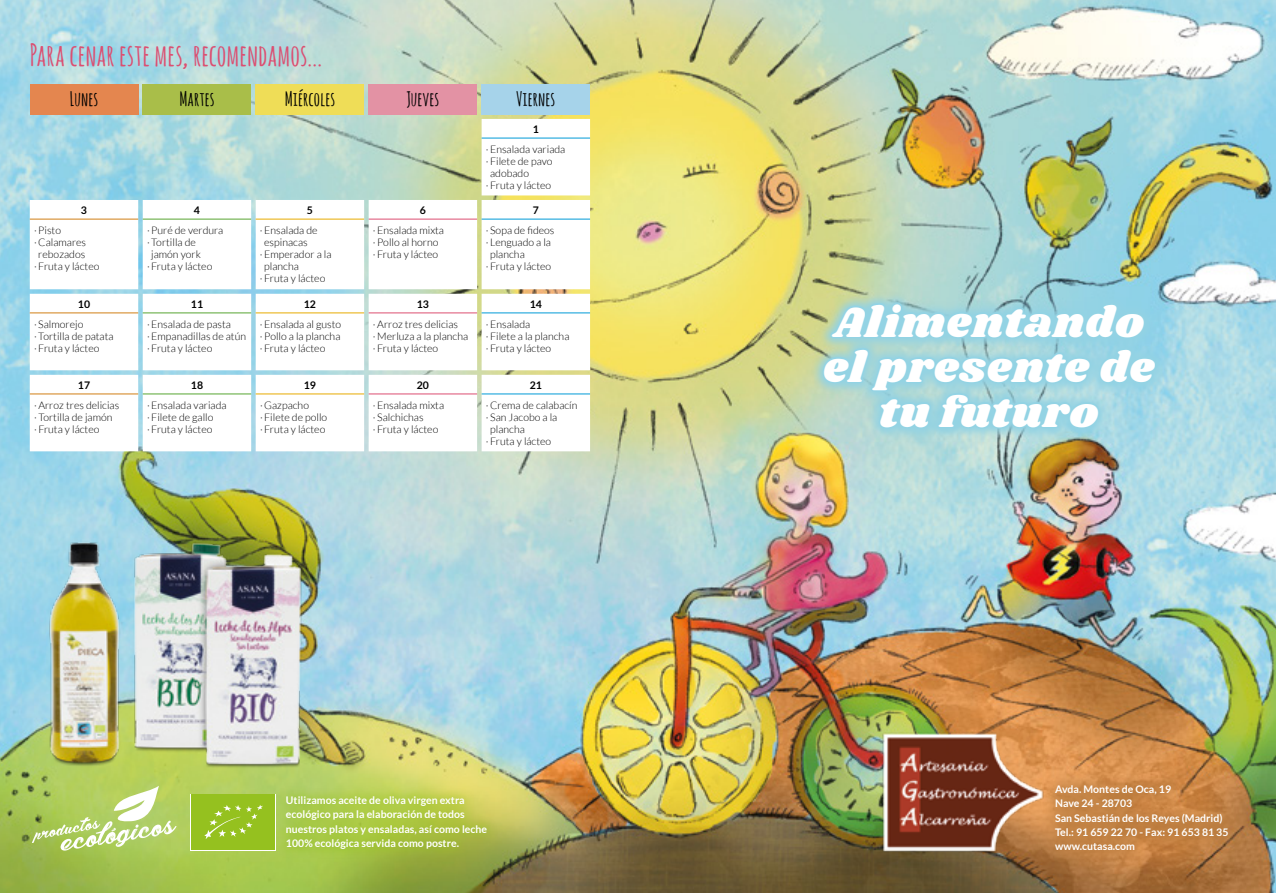
<style>
.page{position:relative;width:1276px;height:893px;background:#fff}
.page>*{position:absolute;margin:0;border:0;box-sizing:border-box;transform-origin:0 0}
.t1{font:43.5px/45px "Shrikhand";letter-spacing:.03em;color:#fff;text-align:center}
.t2{font:700 30px "Amatic SC";color:#dc4e71}
.t3{font:700 19.5px "Amatic SC";letter-spacing:.005em;color:#000}
.t4{font:300 10.5px/12px "Lato";letter-spacing:.005em;color:#000}
.t5{font:700 10.5px/14.2px "Lato";letter-spacing:.005em;color:#fff}
.t6{font:700 10.5px "Lato";letter-spacing:.005em;color:#000}
</style>
<div class="page">
<img style="left:0;top:0;width:1276px;height:893px">
<svg style="left:1039px;top:770px;width:203px;height:95px;background:#c48245"></svg>
<div style="left:275px;top:785px;width:223px;height:75px;background:#95c11f;opacity:.7"></div>
<svg style="left:811px;top:291px;width:357px;height:149px;background:#acd2c5"></svg>
<svg style="left:821px;top:299px;width:337px;height:143px;background:#9dd3dd"></svg>
<svg style="left:190px;top:797px;width:85px;height:53px"></svg>
<div style="left:191px;top:794px;width:83px;height:56px;background:#95c11f"></div>
<svg style="left:204px;top:805px;width:59px;height:34px"></svg>
<img style="left:21px;top:528px;width:309px;height:269px">
<svg style="left:32px;top:786px;width:144px;height:65px;background:#bcd47b"></svg>
<img style="left:882px;top:731px;width:162px;height:123px">
<div style="left:30px;top:84px;width:108px;height:30px;background:#e4864f"></div>
<div style="left:143px;top:84px;width:108px;height:30px;background:#a9be49"></div>
<div style="left:256px;top:84px;width:108px;height:30px;background:#efdd57"></div>
<div style="left:369px;top:84px;width:108px;height:30px;background:#e392a4"></div>
<div style="left:481px;top:84px;width:109px;height:30px;background:#a6d3ea"></div>
<svg style="left:30px;top:119px;width:560px;height:332px"></svg>
<hr style="left:143px;top:313px;width:108px;height:1px;background:#57a532">
<hr style="left:256px;top:219px;width:108px;height:1px;background:#e7ab00">
<hr style="left:256px;top:394px;width:108px;height:1px;background:#e7ab00">
<hr style="left:481px;top:138px;width:109px;height:1px;background:#009ad7">
<hr style="left:481px;top:219px;width:109px;height:1px;background:#009ad7">
<hr style="left:481px;top:313px;width:109px;height:1px;background:#009ad7">
<hr style="left:481px;top:394px;width:109px;height:1px;background:#009ad7">
<hr style="left:143px;top:394px;width:108px;height:1px;background:#57a532">
<hr style="left:30px;top:219px;width:108px;height:1px;background:#d17f15">
<hr style="left:30px;top:313px;width:108px;height:1px;background:#d17f15">
<hr style="left:30px;top:394px;width:108px;height:1px;background:#d17f15">
<hr style="left:143px;top:219px;width:108px;height:1px;background:#57a532">
<hr style="left:256px;top:313px;width:108px;height:1px;background:#e7ab00">
<hr style="left:369px;top:219px;width:108px;height:1px;background:#dc4e71">
<hr style="left:369px;top:313px;width:108px;height:1px;background:#dc4e71">
<hr style="left:369px;top:394px;width:108px;height:1px;background:#dc4e71">
<h2 class="t2" style="left:30px;top:33px;width:294px">Para cenar este mes, recomendamos...</h2>
<h3 class="t3" style="left:70px;top:85px;width:30px">Lunes</h3>
<h3 class="t3" style="left:179px;top:85px;width:37px">Martes</h3>
<h3 class="t3" style="left:285px;top:85px;width:52px">Miércoles</h3>
<h3 class="t3" style="left:406px;top:85px;width:35px">Jueves</h3>
<h3 class="t3" style="left:516px;top:85px;width:41px">Viernes</h3>
<p class="t6" style="left:533px;top:123px;width:8px">1</p>
<p class="t4" style="left:486px;top:143px;width:81px">·Ensalada variada</p>
<p class="t4" style="left:486px;top:155px;width:68px">·Filete de pavo</p>
<p class="t4" style="left:490px;top:167px;width:40px">adobado</p>
<p class="t4" style="left:486px;top:179px;width:67px">·Fruta y lácteo</p>
<p class="t6" style="left:81px;top:204px;width:8px">3</p>
<p class="t6" style="left:194px;top:204px;width:8px">4</p>
<p class="t6" style="left:307px;top:204px;width:8px">5</p>
<p class="t6" style="left:420px;top:204px;width:8px">6</p>
<p class="t6" style="left:533px;top:204px;width:8px">7</p>
<p class="t4" style="left:34px;top:224px;width:29px">·Pisto</p>
<p class="t4" style="left:34px;top:236px;width:54px">·Calamares</p>
<p class="t4" style="left:38px;top:248px;width:48px">rebozados</p>
<p class="t4" style="left:34px;top:260px;width:67px">·Fruta y lácteo</p>
<p class="t4" style="left:373px;top:224px;width:73px">·Ensalada mixta ·Pollo al horno ·Fruta y lácteo</p>
<p class="t4" style="left:486px;top:224px;width:70px">· Sopa de fideos</p>
<p class="t4" style="left:147px;top:224px;width:78px">·Puré de verdura</p>
<p class="t4" style="left:147px;top:236px;width:50px">·Tortilla de</p>
<p class="t4" style="left:151px;top:248px;width:51px">jamón york</p>
<p class="t4" style="left:147px;top:260px;width:67px">·Fruta y lácteo</p>
<p class="t4" style="left:260px;top:224px;width:59px">·Ensalada de</p>
<p class="t4" style="left:264px;top:236px;width:45px">espinacas</p>
<p class="t4" style="left:260px;top:248px;width:73px">·Emperador a la</p>
<p class="t4" style="left:264px;top:260px;width:36px">plancha</p>
<p class="t4" style="left:260px;top:272px;width:67px">·Fruta y lácteo</p>
<p class="t4" style="left:486px;top:236px;width:67px">· Lenguado a la</p>
<p class="t4" style="left:490px;top:248px;width:36px">plancha</p>
<p class="t4" style="left:486px;top:260px;width:67px">·Fruta y lácteo</p>
<p class="t6" style="left:78px;top:298px;width:14px">10</p>
<p class="t6" style="left:191px;top:298px;width:14px">11</p>
<p class="t6" style="left:304px;top:298px;width:14px">12</p>
<p class="t6" style="left:417px;top:298px;width:14px">13</p>
<p class="t6" style="left:530px;top:298px;width:14px">14</p>
<p class="t4" style="left:34px;top:318px;width:81px">· Salmorejo ·Tortilla de patata ·Fruta y lácteo</p>
<p class="t4" style="left:147px;top:318px;width:101px">·Ensalada de pasta ·Empanadillas de atún ·Fruta y lácteo</p>
<p class="t4" style="left:260px;top:318px;width:83px;text-align:justify">·Ensalada al gusto ·Pollo a la plancha ·Fruta y lácteo</p>
<p class="t4" style="left:373px;top:318px;width:97px">·Arroz tres delicias ·Merluza a la plancha ·Fruta y lácteo</p>
<p class="t4" style="left:486px;top:318px;width:85px">·Ensalada<br>·Filete a la plancha ·Fruta y lácteo</p>
<p class="t6" style="left:78px;top:379px;width:14px">17</p>
<p class="t6" style="left:191px;top:379px;width:14px">18</p>
<p class="t6" style="left:304px;top:379px;width:14px">19</p>
<p class="t6" style="left:417px;top:379px;width:14px">20</p>
<p class="t6" style="left:530px;top:379px;width:14px">21</p>
<p class="t4" style="left:34px;top:399px;width:87px">·Arroz tres delicias ·Tortilla de jamón ·Fruta y lácteo</p>
<p class="t4" style="left:147px;top:399px;width:81px">·Ensalada variada ·Filete de gallo ·Fruta y lácteo</p>
<p class="t4" style="left:260px;top:399px;width:69px">·Gazpacho ·Filete de pollo ·Fruta y lácteo</p>
<p class="t4" style="left:373px;top:399px;width:73px">·Ensalada mixta · Salchichas ·Fruta y lácteo</p>
<p class="t4" style="left:486px;top:399px;width:93px">·Crema de calabacín</p>
<p class="t4" style="left:486px;top:411px;width:73px">· San Jacobo a la</p>
<p class="t4" style="left:490px;top:423px;width:36px">plancha</p>
<p class="t4" style="left:486px;top:435px;width:67px">·Fruta y lácteo</p>
<p class="t5" style="left:286px;top:793px;width:203px">Utilizamos aceite de oliva virgen extra ecológico para la elaboración de todos nuestros platos y ensaladas, así como leche 100% ecológica servida como postre.</p>
<h1 class="t1" style="left:823px;top:301px;width:332px">Alimentando el presente de tu futuro</h1>
<p class="t5" style="left:1055px;top:782px;width:175px">Avda. Montes de Oca, 19<br>Nave 24 - 28703<br>San Sebastián de los Reyes (Madrid)<br>Tel.: 91 659 22 70 - Fax: 91 653 81 35 www.cutasa.com</p>
</div>
